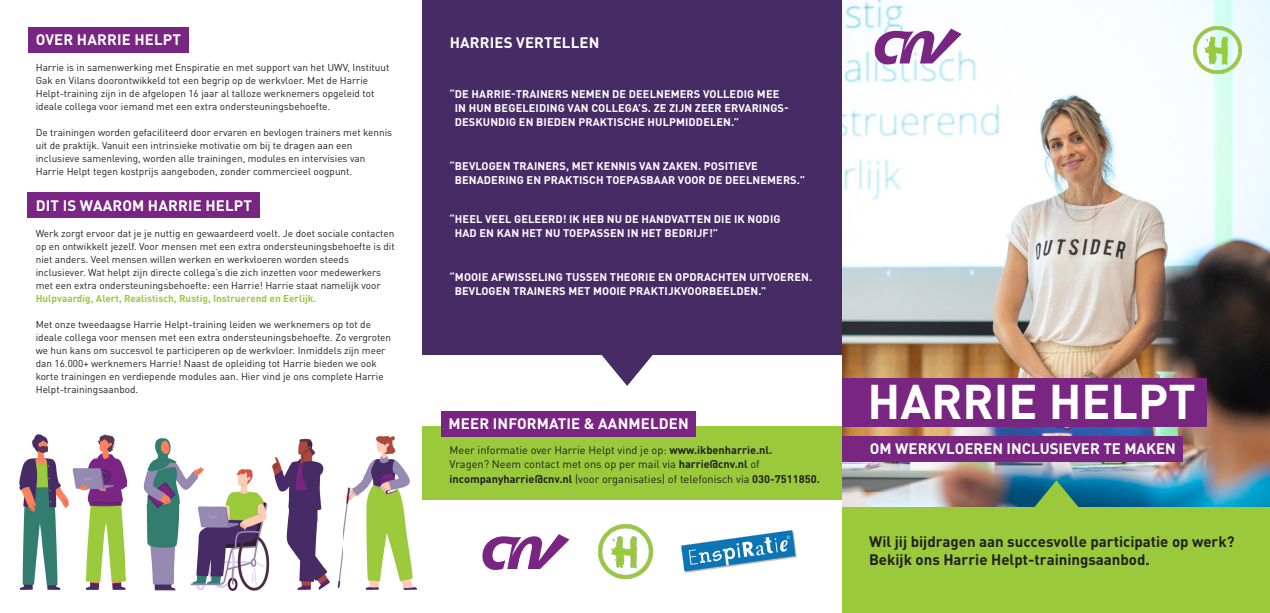
<style>
.page{position:relative;width:1270px;height:613px;background:#fff}
.page>*{position:absolute;margin:0;border:0;box-sizing:border-box;transform-origin:0 0}
.t1{font:700 48px "CNVDIN";color:#fff}
.t2{font:700 15px/18px "CNVDIN";color:#231f20}
.t3{font:700 15px "DINOT";letter-spacing:.01em;color:#fff}
.t4{font:700 15px "CNVDIN";color:#fff}
.t5{font:700 11px "DINOT";letter-spacing:.01em;color:#fff}
.t6{font:11px "DINOT";color:#231f20}
.t7{font:700 11px "DINOT";color:#231f20}
.t8{font:10px/13px "DINOT";color:#231f20}
.t9{font:700 10px "DINOT";color:#9aca3c}
.s1{font-weight:700}
.s2{font-weight:400}
</style>
<div class="page">
<img style="left:842px;top:0;width:428px;height:506px">
<div style="left:422px;top:0;width:420px;height:354px;background:#472b65"></div>
<div style="left:422px;top:425px;width:420px;height:74px;background:#9aca3c"></div>
<div style="left:441px;top:411px;width:255px;height:26px;background:#792582"></div>
<svg style="left:586px;top:354px;width:83px;height:32px"></svg>
<div style="left:842px;top:506px;width:428px;height:106px;background:#9aca3c"></div>
<svg style="left:1015px;top:480px;width:83px;height:27px;background:#287a77"></svg>
<div style="left:28px;top:27px;width:161px;height:26px;background:#792582"></div>
<img style="left:19px;top:451px;width:107px;height:139px">
<img style="left:146px;top:503px;width:124px;height:87px">
<img style="left:290px;top:521px;width:54px;height:69px">
<img style="left:362px;top:451px;width:55px;height:139px">
<img style="left:272px;top:457px;width:18px;height:89px">
<img style="left:344px;top:481px;width:18px;height:52px">
<img style="left:290px;top:438px;width:34px;height:83px">
<img style="left:126px;top:469px;width:73px;height:34px">
<img style="left:226px;top:486px;width:40px;height:17px">
<img style="left:199px;top:467px;width:5px;height:8px">
<img style="left:236px;top:468px;width:18px;height:18px">
<img style="left:147px;top:438px;width:33px;height:31px">
<img style="left:32px;top:434px;width:16px;height:17px">
<img style="left:98px;top:434px;width:17px;height:17px">
<img style="left:376px;top:436px;width:20px;height:15px">
<div style="left:28px;top:192px;width:232px;height:26px;background:#792582"></div>
<div style="left:842px;top:435px;width:341px;height:26px;background:#792582"></div>
<div style="left:842px;top:378px;width:364px;height:48px;background:#792582"></div>
<img style="left:681px;top:530px;width:116px;height:41px">
<img style="left:598px;top:524px;width:54px;height:54px">
<svg style="left:482px;top:534px;width:87px;height:35px"></svg>
<img style="left:1193px;top:26px;width:48px;height:48px">
<svg style="left:875px;top:29px;width:87px;height:35px"></svg>
<p class="t3" style="left:36px;top:30px;width:147px">OVER HARRIE HELPT</p>
<p class="t8" style="left:36px;top:60px;width:355px">Harrie is in samenwerking met Enspiratie en met support van het UWV, Instituut Gak en Vilans doorontwikkeld tot een begrip op de werkvloer. Met de Harrie Helpt-training zijn in de afgelopen 16 jaar al talloze werknemers opgeleid tot ideale collega voor iemand met een extra ondersteuningsbehoefte.</p>
<p class="t8" style="left:36px;top:125px;width:358px">De trainingen worden gefaciliteerd door ervaren en bevlogen trainers met kennis uit de praktijk. Vanuit een intrinsieke motivatie om bij te dragen aan een</p>
<p class="t8" style="left:36px;top:151px;width:331px">inclusieve samenleving, worden alle trainingen, modules en intervisies van</p>
<p class="t8" style="left:36px;top:164px;width:318px">Harrie Helpt tegen kostprijs aangeboden, zonder commercieel oogpunt.</p>
<p class="t3" style="left:36px;top:196px;width:218px">DIT IS WAAROM HARRIE HELPT</p>
<p class="t8" style="left:36px;top:227px;width:361px;text-align:justify">Werk zorgt ervoor dat je je nuttig en gewaardeerd voelt. Je doet sociale contacten op en ontwikkelt jezelf. Voor mensen met een extra ondersteuningsbehoefte is dit niet anders. Veel mensen willen werken en werkvloeren worden steeds</p>
<p class="t8" style="left:36px;top:266px;width:347px">inclusiever. Wat helpt zijn directe collega’s die zich inzetten voor medewerkers met een extra ondersteuningsbehoefte: een Harrie! Harrie staat namelijk voor</p>
<p class="t9" style="left:36px;top:292px;width:282px">Hulpvaardig, Alert, Realistisch, Rustig, Instruerend en Eerlijk.</p>
<p class="t8" style="left:36px;top:318px;width:357px">Met onze tweedaagse Harrie Helpt-training leiden we werknemers op tot de ideale collega voor mensen met een extra ondersteuningsbehoefte. Zo vergroten we hun kans om succesvol te participeren op de werkvloer. Inmiddels zijn meer dan 16.000+ werknemers Harrie! Naast de opleiding tot Harrie bieden we ook korte trainingen en verdiepende modules aan. Hier vind je ons complete Harrie Helpt-trainingsaanbod.</p>
<p class="t3" style="left:450px;top:33px;width:151px">HARRIES VERTELLEN</p>
<p class="t5" style="left:450px;top:87px;width:331px">“DE HARRIE-TRAINERS NEMEN DE DEELNEMERS VOLLEDIG MEE</p>
<p class="t5" style="left:455px;top:101px;width:336px">IN HUN BEGELEIDING VAN COLLEGA’S. ZE ZIJN ZEER ERVARINGS-</p>
<p class="t5" style="left:455px;top:115px;width:286px">DESKUNDIG EN BIEDEN PRAKTISCHE HULPMIDDELEN.”</p>
<p class="t5" style="left:450px;top:158px;width:310px">“BEVLOGEN TRAINERS, MET KENNIS VAN ZAKEN. POSITIEVE</p>
<p class="t5" style="left:455px;top:172px;width:352px">BENADERING EN PRAKTISCH TOEPASBAAR VOOR DE DEELNEMERS.”</p>
<p class="t5" style="left:450px;top:212px;width:332px">“HEEL VEEL GELEERD! IK HEB NU DE HANDVATTEN DIE IK NODIG</p>
<p class="t5" style="left:455px;top:226px;width:265px">HAD EN KAN HET NU TOEPASSEN IN HET BEDRIJF!”</p>
<p class="t5" style="left:450px;top:269px;width:364px">“MOOIE AFWISSELING TUSSEN THEORIE EN OPDRACHTEN UITVOEREN.</p>
<p class="t5" style="left:455px;top:283px;width:313px">BEVLOGEN TRAINERS MET MOOIE PRAKTIJKVOORBEELDEN.”</p>
<p class="t3" style="left:449px;top:414px;width:242px">MEER INFORMATIE &amp; AANMELDEN</p>
<p class="t6" style="left:450px;top:443px;width:324px">Meer informatie over Harrie Helpt vind je op: <span class="s1">www.ikbenharrie.nl.</span></p>
<p class="t6" style="left:450px;top:457px;width:312px">Vragen? Neem contact met ons op per mail via <span class="s1">harrie@cnv.nl</span> of</p>
<p class="t7" style="left:450px;top:471px;width:372px">incompanyharrie@cnv.nl <span class="s2">(voor organisaties) of telefonisch via</span> 030-7511850.</p>
<p class="t1" style="left:868px;top:369px;width:330px">HARRIE HELPT</p>
<p class="t4" style="left:870px;top:438px;width:307px">OM WERKVLOEREN INCLUSIEVER TE MAKEN</p>
<p class="t2" style="left:869px;top:531px;width:367px">Wil jij bijdragen aan succesvolle participatie op werk?<br>Bekijk ons Harrie Helpt-trainingsaanbod.</p>
</div>
